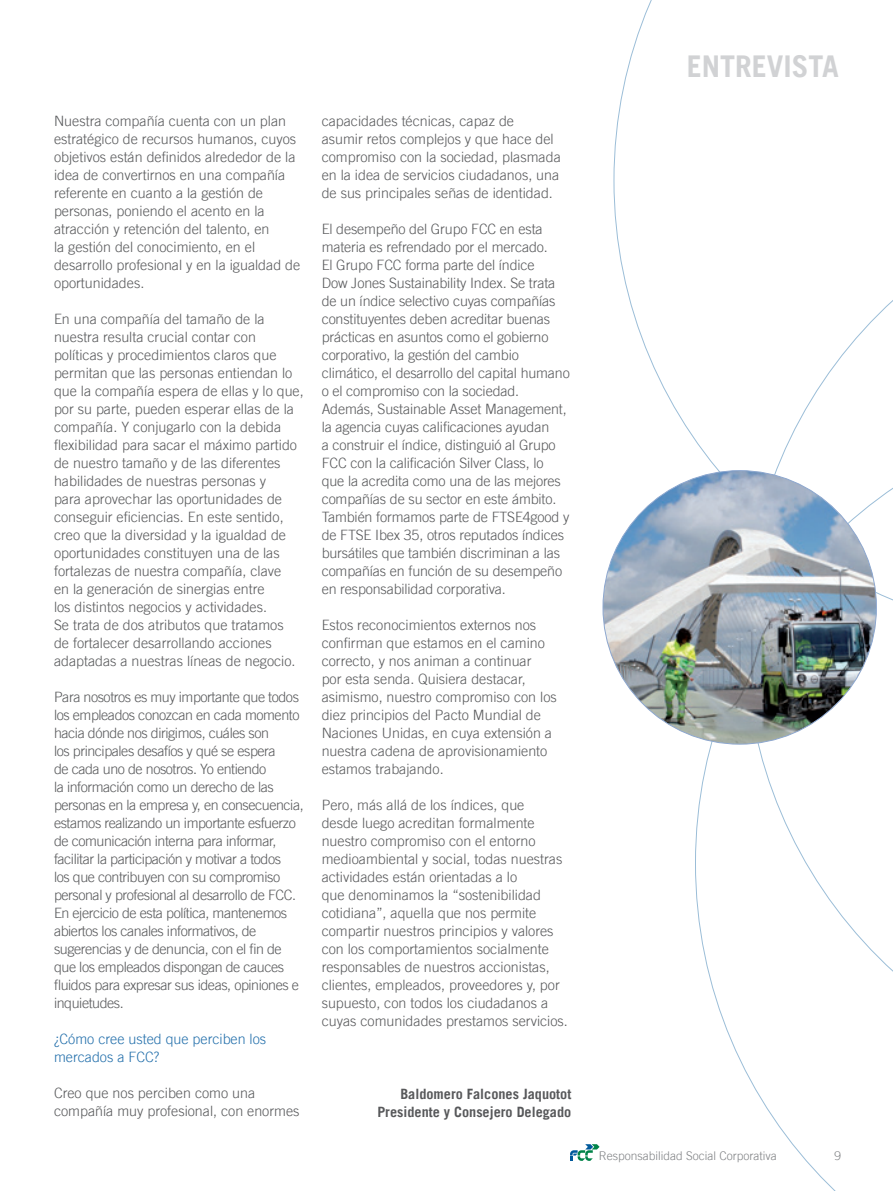
<style>
.page{position:relative;width:893px;height:1191px;background:#fff}
.page>*{position:absolute;margin:0;border:0;box-sizing:border-box;transform-origin:0 0}
.t1{font:700 30px "Trade Gothic LT";color:#d1d2d4}
.t2{font:300 14.25px/18px "Trade Gothic LT";color:#57585a}
.t3{font:300 14.25px/18px "Trade Gothic LT";letter-spacing:-.03em;color:#57585a}
.t4{font:700 14.25px/17.2px "Trade Gothic LT";color:#57585a;text-align:right}
.t5{font:300 14.25px/18px "Trade Gothic LT";color:#216eaa}
.t6{font:300 12px "Trade Gothic LT";color:#808285}
</style>
<div class="page">
<svg style="left:570px;top:1144px;width:30px;height:16px"></svg>
<svg style="left:614px;top:0;width:81px;height:552px"></svg>
<svg style="left:695px;top:439px;width:141px;height:752px"></svg>
<svg style="left:745px;top:300px;width:148px;height:790px"></svg>
<img style="left:603px;top:470px;width:273px;height:274px;border-radius:137px">
<p class="t2" style="left:54px;top:112px;width:248px">Nuestra compañía cuenta con un plan estratégico de recursos humanos, cuyos objetivos están definidos alrededor de la idea de convertirnos en una compañía referente en cuanto a la gestión de personas, poniendo el acento en la atracción y retención del talento, en<br>la gestión del conocimiento, en el desarrollo profesional y en la igualdad de oportunidades.</p>
<p class="t2" style="left:54px;top:310px;width:251px">En una compañía del tamaño de la nuestra resulta crucial contar con políticas y procedimientos claros que permitan que las personas entiendan lo que la compañía espera de ellas y lo que, por su parte, pueden esperar ellas de la compañía. Y conjugarlo con la debida flexibilidad para sacar el máximo partido de nuestro tamaño y de las diferentes habilidades de nuestras personas y<br>para aprovechar las oportunidades de conseguir eficiencias. En este sentido, creo que la diversidad y la igualdad de oportunidades constituyen una de las fortalezas de nuestra compañía, clave<br>en la generación de sinergias entre<br>los distintos negocios y actividades.<br>Se trata de dos atributos que tratamos<br>de fortalecer desarrollando acciones adaptadas a nuestras líneas de negocio.</p>
<p class="t3" style="left:54px;top:688px;width:251px">Para nosotros es muy importante que todos los empleados conozcan en cada momento hacia dónde nos dirigimos, cuáles son<br>los principales desafíos y qué se espera<br>de cada uno de nosotros. Yo entiendo<br>la información como un derecho de las personas en la empresa y, en consecuencia, estamos realizando un importante esfuerzo de comunicación interna para informar, facilitar la participación y motivar a todos<br>los que contribuyen con su compromiso personal y profesional al desarrollo de FCC.<br>En ejercicio de esta política, mantenemos abiertos los canales informativos, de sugerencias y de denuncia, con el fin de que los empleados dispongan de cauces fluidos para expresar sus ideas, opiniones e inquietudes.</p>
<p class="t5" style="left:54px;top:1030px;width:214px">¿Cómo cree usted que perciben los mercados a FCC?</p>
<p class="t2" style="left:54px;top:1084px;width:247px">Creo que nos perciben como una compañía muy profesional, con enormes</p>
<p class="t2" style="left:322px;top:112px;width:241px">capacidades técnicas, capaz de<br>asumir retos complejos y que hace del compromiso con la sociedad, plasmada en la idea de servicios ciudadanos, una de sus principales señas de identidad.</p>
<p class="t2" style="left:322px;top:220px;width:250px">El desempeño del Grupo FCC en esta materia es refrendado por el mercado.<br>El Grupo FCC forma parte del índice<br>Dow Jones Sustainability Index. Se trata de un índice selectivo cuyas compañías constituyentes deben acreditar buenas prácticas en asuntos como el gobierno corporativo, la gestión del cambio climático, el desarrollo del capital humano o el compromiso con la sociedad.<br>Además, Sustainable Asset Management, la agencia cuyas calificaciones ayudan<br>a construir el índice, distinguió al Grupo FCC con la calificación Silver Class, lo<br>que la acredita como una de las mejores compañías de su sector en este ámbito.<br>También formamos parte de FTSE4good y de FTSE Ibex 35, otros reputados índices bursátiles que también discriminan a las compañías en función de su desempeño en responsabilidad corporativa.</p>
<p class="t2" style="left:322px;top:616px;width:237px">Estos reconocimientos externos nos confirman que estamos en el camino correcto, y nos animan a continuar<br>por esta senda. Quisiera destacar, asimismo, nuestro compromiso con los diez principios del Pacto Mundial de Naciones Unidas, en cuya extensión a nuestra cadena de aprovisionamiento estamos trabajando.</p>
<p class="t2" style="left:322px;top:796px;width:248px">Pero, más allá de los índices, que<br>desde luego acreditan formalmente nuestro compromiso con el entorno medioambiental y social, todas nuestras actividades están orientadas a lo<br>que denominamos la “sostenibilidad cotidiana”, aquella que nos permite compartir nuestros principios y valores con los comportamientos socialmente responsables de nuestros accionistas, clientes, empleados, proveedores y, por supuesto, con todos los ciudadanos a cuyas comunidades prestamos servicios.</p>
<p class="t4" style="left:377px;top:1085px;width:195px">Baldomero Falcones Jaquotot<br>Presidente y Consejero Delegado</p>
<h1 class="t1" style="left:687px;top:47px;width:153px">ENTREVISTA</h1>
<p class="t6" style="left:599px;top:1148px;width:180px">Responsabilidad Social Corporativa</p>
<p class="t6" style="left:834px;top:1148px;width:8px">9</p>
</div>
